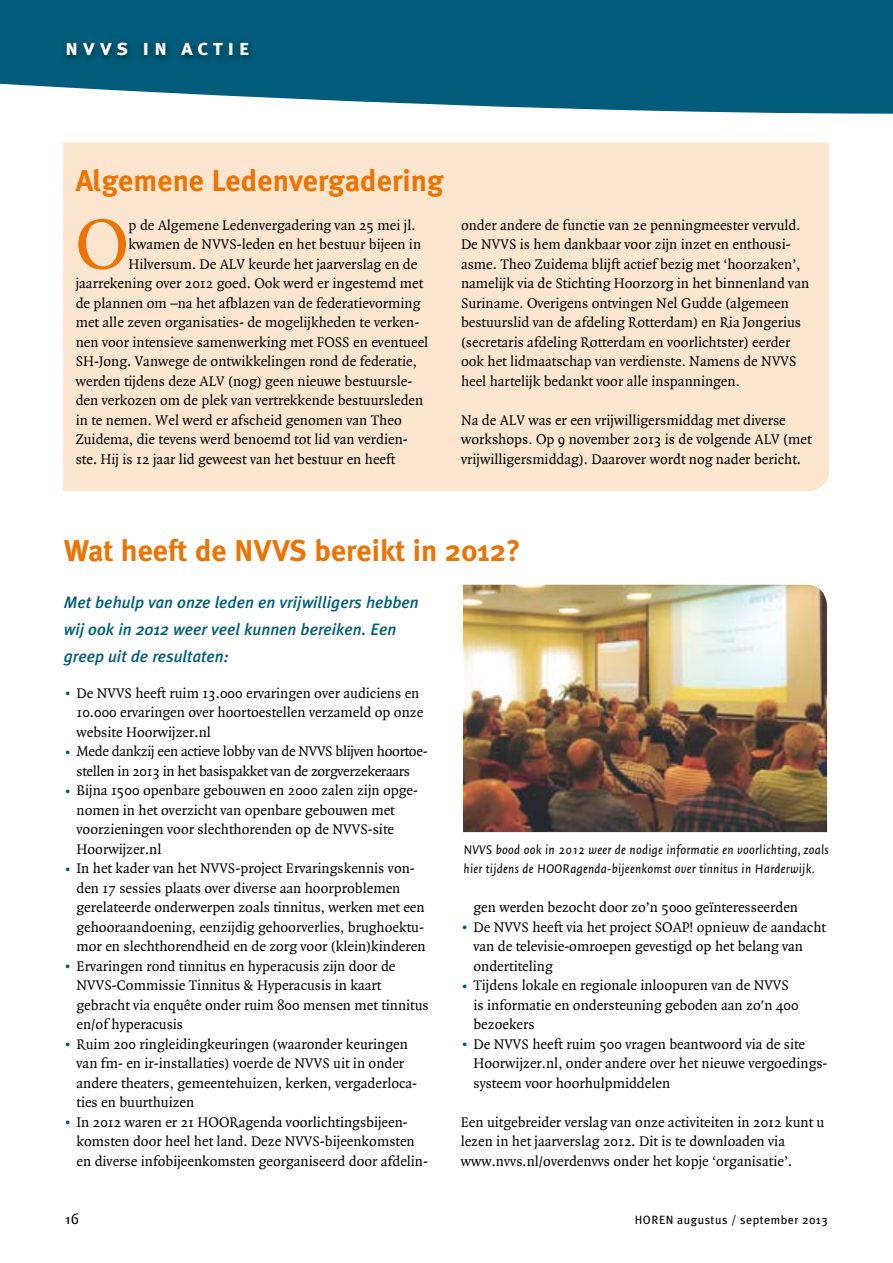
<style>
.page{position:relative;width:893px;height:1263px;background:#fff}
.page>*{position:absolute;margin:0;border:0;box-sizing:border-box;transform-origin:0 0}
.t1{font:75.9px "Quadraat";color:#ec7405}
.t2{font:700 30px "Meta Plus";color:#ec7405}
.t3{font:22.5px "Meta Plus Bold Caps";letter-spacing:.2em;color:#fff}
.t4{font:italic 500 16.5px/27px "Meta Plus";color:#005c7a}
.t5{font:15px/19.5px "Quadraat";color:#000}
.t6{font:15px/19.5px "Quadraat";letter-spacing:-.02em;color:#000;text-align:center}
.t7{font:15px "Quadraat Sans";color:#000}
.t8{font:italic 13.5px/19.5px "Quadraat Sans";letter-spacing:.02em;color:#000}
.t9{font:12px "Meta Plus";letter-spacing:.04em;color:#000}
.s1{font-size:18px;color:#005c7a}
</style>
<div class="page">
<svg style="left:0;top:0;width:893px;height:114px;background:#1a6c87"></svg>
<div style="left:61px;top:37px;width:197px;height:28px;background:#000;opacity:.5"></div>
<div style="left:63px;top:142px;width:766px;height:349px;background:#fde6d0"></div>
<img style="left:463px;top:585px;width:364px;height:247px">
<h3 class="t3" style="left:65px;top:34px;width:186px">nvvs in actie</h3>
<h2 class="t2" style="left:76px;top:163px;width:369px">Algemene Ledenvergadering</h2>
<h1 class="t1" style="left:76px;top:205px;width:54px">O</h1>
<p class="t5" style="left:129px;top:215px;width:288px">p de Algemene Ledenvergadering van 25 mei jl.</p>
<p class="t5" style="left:129px;top:235px;width:294px">kwamen de NVVS-leden en het bestuur bijeen in</p>
<p class="t5" style="left:129px;top:254px;width:290px">Hilversum. De ALV keurde het jaarverslag en de</p>
<p class="t5" style="left:76px;top:274px;width:349px">jaarrekening over 2012 goed. Ook werd er ingestemd met</p>
<p class="t5" style="left:76px;top:293px;width:346px">de plannen om –na het afblazen van de federatievorming</p>
<p class="t5" style="left:76px;top:313px;width:345px">met alle zeven organisaties- de mogelijkheden te verken-</p>
<p class="t5" style="left:76px;top:332px;width:354px">nen voor intensieve samenwerking met FOSS en eventueel</p>
<p class="t5" style="left:76px;top:352px;width:343px">SH-Jong. Vanwege de ontwikkelingen rond de federatie,</p>
<p class="t5" style="left:76px;top:371px;width:338px">werden tijdens deze ALV (nog) geen nieuwe bestuursle-</p>
<p class="t5" style="left:76px;top:391px;width:349px">den verkozen om de plek van vertrekkende bestuursleden</p>
<p class="t5" style="left:76px;top:410px;width:327px">in te nemen. Wel werd er afscheid genomen van Theo</p>
<p class="t5" style="left:76px;top:430px;width:334px">Zuidema, die tevens werd benoemd tot lid van verdien-</p>
<p class="t5" style="left:76px;top:449px;width:321px">ste. Hij is 12 jaar lid geweest van het bestuur en heeft</p>
<p class="t5" style="left:461px;top:215px;width:350px">onder andere de functie van 2e penningmeester vervuld.<br>De NVVS is hem dankbaar voor zijn inzet en enthousi&shy;asme. Theo Zuidema blijft actief bezig met ‘hoorzaken’, namelijk via de Stichting Hoorzorg in het binnenland van Suriname. Overigens ontvingen Nel Gudde (algemeen bestuurslid van de afdeling Rotterdam) en Ria Jongerius (secretaris afdeling Rotterdam en voorlichtster) eerder ook het lidmaatschap van verdienste. Namens de NVVS heel hartelijk bedankt voor alle inspanningen.</p>
<p class="t5" style="left:461px;top:410px;width:352px">Na de ALV was er een vrijwilligersmiddag met diverse workshops. Op 9 november 2013 is de volgende ALV (met vrijwilligersmiddag). Daarover wordt nog nader bericht.</p>
<h2 class="t2" style="left:64px;top:533px;width:458px">Wat heeft de NVVS bereikt in 2012?</h2>
<p class="t4" style="left:64px;top:588px;width:357px">Met behulp van onze leden en vrijwilligers hebben wij ook in 2012 weer veel kunnen bereiken. Een greep uit de resultaten:</p>
<p class="t5" style="left:77px;top:683px;width:348px;text-indent:-13px"><span class="s1">•</span> De NVVS heeft ruim 13.000 ervaringen over audiciens en<br>10.000 ervaringen over hoortoestellen verzameld op onze website Hoorwijzer.nl</p>
<p class="t6" style="left:64px;top:742px;width:365px"><span class="s1">•</span> Mede dankzij een actieve lobby van de NVVS blijven hoortoe&shy;stellen in 2013 in het basispakket van de zorgverzekeraars</p>
<p class="t5" style="left:77px;top:781px;width:343px;text-indent:-13px"><span class="s1">•</span> Bijna 1500 openbare gebouwen en 2000 zalen zijn opge&shy;nomen in het overzicht van openbare gebouwen met voorzieningen voor slechthorenden op de NVVS-site Hoorwijzer.nl</p>
<p class="t5" style="left:77px;top:859px;width:351px;text-indent:-13px"><span class="s1">•</span> In het kader van het NVVS-project Ervaringskennis von&shy;den 17 sessies plaats over diverse aan hoorproblemen gerelateerde onderwerpen zoals tinnitus, werken met een gehooraandoening, eenzijdig gehoorverlies, brughoektu&shy;mor en slechthorendheid en de zorg voor (klein)kinderen</p>
<p class="t5" style="left:77px;top:956px;width:354px;text-indent:-13px"><span class="s1">•</span> Ervaringen rond tinnitus en hyperacusis zijn door de NVVS-Commissie Tinnitus &amp; Hyperacusis in kaart gebracht via enquête onder ruim 800 mensen met tinnitus en/of hyperacusis</p>
<p class="t5" style="left:77px;top:1034px;width:342px;text-indent:-13px"><span class="s1">•</span> Ruim 200 ringleidingkeuringen (waaronder keuringen van fm- en ir-installaties) voerde de NVVS uit in onder andere theaters, gemeentehuizen, kerken, vergaderloca&shy;ties en buurthuizen</p>
<p class="t5" style="left:77px;top:1112px;width:353px;text-indent:-13px"><span class="s1">•</span> In 2012 waren er 21 HOORagenda voorlichtingsbijeen&shy;komsten door heel het land. Deze NVVS-bijeenkomsten en diverse infobijeenkomsten georganiseerd door afdelin-</p>
<p class="t8" style="left:464px;top:840px;width:367px">NVVS bood ook in 2012 weer de nodige informatie en voorlichting, zoals hier tijdens de HOORagenda-bijeenkomst over tinnitus in Harderwijk.</p>
<p class="t5" style="left:473px;top:898px;width:326px">gen werden bezocht door zo’n 5000 geïnteresseerden</p>
<p class="t5" style="left:473px;top:917px;width:354px;text-indent:-13px"><span class="s1">•</span> De NVVS heeft via het project SOAP! opnieuw de aandacht van de televisie-omroepen gevestigd op het belang van ondertiteling</p>
<p class="t5" style="left:473px;top:976px;width:327px;text-indent:-13px"><span class="s1">•</span> Tijdens lokale en regionale inloopuren van de NVVS is informatie en ondersteuning geboden aan zo'n 400 bezoekers</p>
<p class="t5" style="left:473px;top:1034px;width:356px;text-indent:-13px"><span class="s1">•</span> De NVVS heeft ruim 500 vragen beantwoord via de site<br>Hoorwijzer.nl, onder andere over het nieuwe vergoedings&shy;systeem voor hoorhulpmiddelen</p>
<p class="t5" style="left:461px;top:1112px;width:365px">Een uitgebreider verslag van onze activiteiten in 2012 kunt u lezen in het jaarverslag 2012. Dit is te downloaden via www.nvvs.nl/overdenvvs onder het kopje ‘organisatie’.</p>
<p class="t7" style="left:65px;top:1211px;width:15px">16</p>
<p class="t9" style="left:635px;top:1213px;width:194px">HOREN augustus / september 2013</p>
</div>
